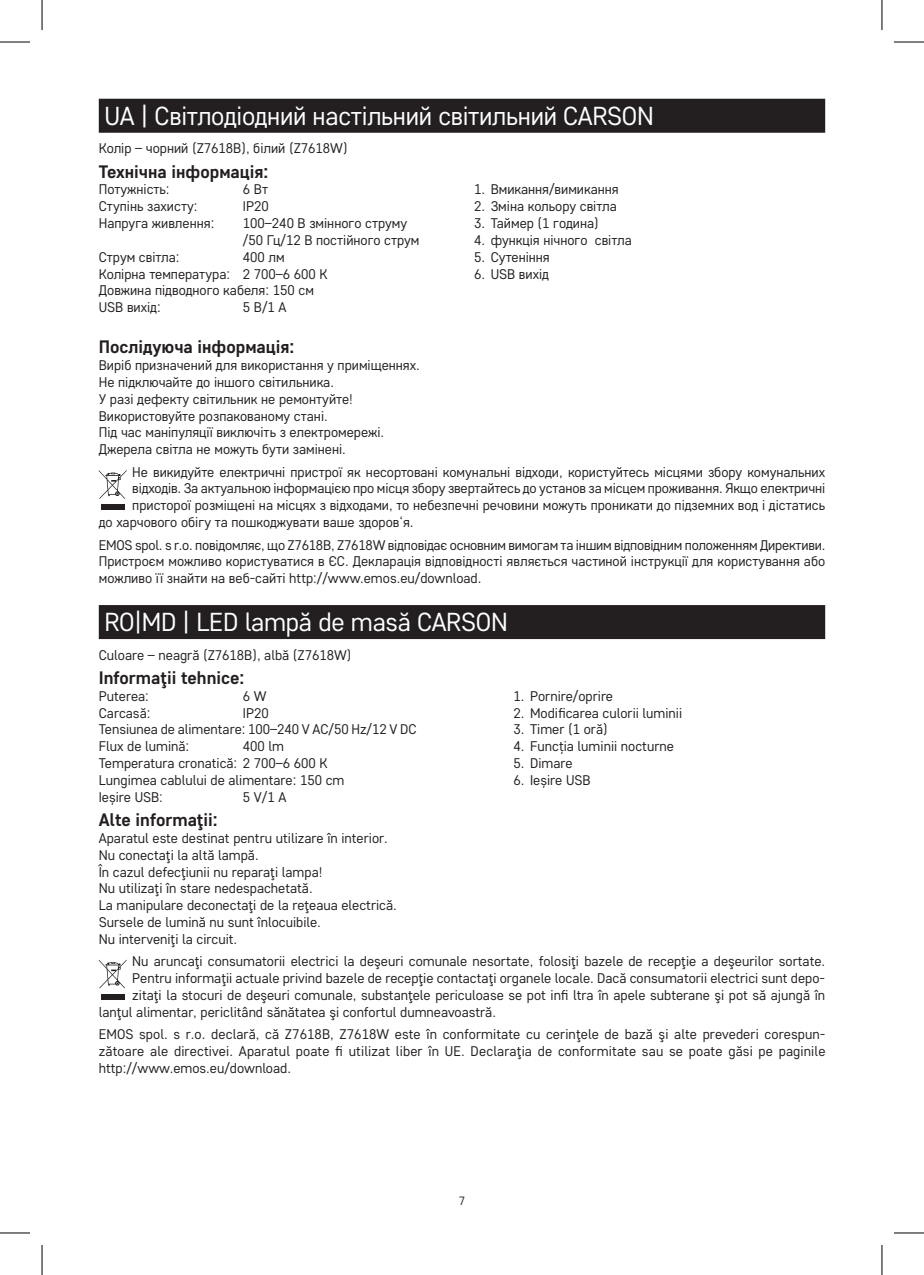
<style>
.page{position:relative;width:924px;height:1275px;background:#fff}
.page>*{position:absolute;margin:0;border:0;box-sizing:border-box;transform-origin:0 0}
.t1{font:26px "Core Sans D35";letter-spacing:-.01em;color:#fff}
.t2{font:700 18px "Core Sans D55";color:#231f20}
.t3{font:14px/16.8px "Core Sans D35";color:#231f20}
.t4{font:12px "Core Sans D35";color:#231f20}
</style>
<div class="page">
<div style="left:99px;top:99px;width:725px;height:34px;background:#231f20"></div>
<div style="left:99px;top:605px;width:725px;height:34px;background:#231f20"></div>
<svg style="left:99px;top:470px;width:27px;height:29px"></svg>
<div style="left:101px;top:504px;width:23px;height:6px;background:#231f20"></div>
<svg style="left:99px;top:960px;width:27px;height:28px"></svg>
<div style="left:101px;top:994px;width:23px;height:5px;background:#231f20"></div>
<hr style="left:0;top:42px;width:30px;height:1px;background:#000">
<hr style="left:893px;top:42px;width:30px;height:1px;background:#000">
<hr style="left:0;top:1232px;width:30px;height:1px;background:#000">
<hr style="left:893px;top:1232px;width:30px;height:1px;background:#000">
<hr style="left:42px;top:0;width:1px;height:30px;background:#000">
<hr style="left:42px;top:1245px;width:1px;height:30px;background:#000">
<hr style="left:881px;top:0;width:1px;height:30px;background:#000">
<hr style="left:881px;top:1245px;width:1px;height:30px;background:#000">
<h1 class="t1" style="left:104px;top:99px;width:550px">UA | Світлодіодний настільний світильний CARSON</h1>
<p class="t3" style="left:99px;top:139px;width:250px">Колір – чорний (Z7618B), білий (Z7618W)</p>
<p class="t2" style="left:99px;top:160px;width:171px">Технічна інформація:</p>
<p class="t3" style="left:99px;top:181px;width:72px">Потужність:</p>
<p class="t3" style="left:243px;top:181px;width:27px">6 Вт</p>
<p class="t3" style="left:99px;top:197px;width:100px">Ступінь захисту:</p>
<p class="t3" style="left:243px;top:197px;width:27px">IP20</p>
<p class="t3" style="left:99px;top:214px;width:117px">Напруга живлення:</p>
<p class="t3" style="left:243px;top:214px;width:178px">100–240 В змінного струму /50 Гц/12 B постійного струм</p>
<p class="t3" style="left:99px;top:248px;width:82px">Струм світла:</p>
<p class="t3" style="left:474px;top:181px;width:146px">1. Вмикання/вимикання</p>
<p class="t3" style="left:474px;top:197px;width:144px">2. Зміна кольору світла</p>
<p class="t3" style="left:474px;top:214px;width:126px">3. Таймер (1 година)</p>
<p class="t3" style="left:474px;top:231px;width:159px">4. функція нічного світла</p>
<p class="t3" style="left:474px;top:248px;width:77px">5. Сутеніння</p>
<p class="t3" style="left:474px;top:265px;width:76px">6. USB вихід</p>
<p class="t3" style="left:99px;top:248px;width:230px;text-indent:144px">400 лм<br>Колірна температура: 2 700–6 600 K<br>Довжина підводного кабеля: 150 см<br>USB вихід:</p>
<p class="t3" style="left:243px;top:298px;width:45px">5 B/1 A</p>
<p class="t2" style="left:99px;top:335px;width:197px">Послідуюча інформація:</p>
<p class="t3" style="left:99px;top:356px;width:322px">Виріб призначений для використання у приміщеннях.<br>Не підключайте до іншого світильника.<br>У разі дефекту світильник не ремонтуйте!<br>Використовуйте розпакованому стані.<br>Під час маніпуляції виключіть з електромережі.<br>Джерела світла не можуть бути замінені.</p>
<p class="t3" style="left:132px;top:463px;width:694px">Не викидуйте електричні пристрої як несортовані комунальні відходи, користуйтесь місцями збору комунальних</p>
<p class="t3" style="left:132px;top:480px;width:694px">відходів. За актуальною інформацією про місця збору звертайтесь до установ за місцем проживання. Якщо електричні</p>
<p class="t3" style="left:132px;top:496px;width:694px">присторої розміщені на місцях з відходами, то небезпечні речовини можуть проникати до підземних вод і дістатись</p>
<p class="t3" style="left:99px;top:513px;width:316px">до харчового обігу та пошкоджувати ваше здоров‘я.</p>
<p class="t3" style="left:99px;top:536px;width:727px;text-align:justify">EMOS spol. s r.o. повідомляє, що Z7618B, Z7618W відповідає основним вимогам та іншим відповідним положенням Директиви.<br>Пристроєм можливо користуватися в ЄС. Декларація відповідності являється частиной інструкції для користування або можливо її знайти на веб-сайті http://www.emos.eu/download.</p>
<h1 class="t1" style="left:104px;top:605px;width:404px">RO|MD | LED lampă de masă CARSON</h1>
<p class="t3" style="left:99px;top:646px;width:254px">Culoare – neagră (Z7618B), albă (Z7618W)</p>
<p class="t2" style="left:99px;top:666px;width:147px">Informaţii tehnice:</p>
<p class="t3" style="left:99px;top:687px;width:52px">Puterea:</p>
<p class="t3" style="left:243px;top:687px;width:25px">6 W</p>
<p class="t3" style="left:99px;top:704px;width:53px">Carcasă:</p>
<p class="t3" style="left:513px;top:687px;width:101px">1. Pornire/oprire</p>
<p class="t3" style="left:513px;top:704px;width:170px">2. Modificarea culorii luminii</p>
<p class="t3" style="left:513px;top:720px;width:96px">3. Timer (1 oră)</p>
<p class="t3" style="left:513px;top:737px;width:162px">4. Funcția luminii nocturne</p>
<p class="t3" style="left:513px;top:754px;width:61px">5. Dimare</p>
<p class="t3" style="left:513px;top:771px;width:79px">6. Ieșire USB</p>
<p class="t3" style="left:99px;top:704px;width:319px;text-indent:144px">IP20<br>Tensiunea de alimentare: 100–240 V AC/50 Hz/12 V DC<br>Flux de lumină:</p>
<p class="t3" style="left:99px;top:737px;width:247px;text-indent:144px">400 lm<br>Temperatura cronatică: 2 700–6 600 K<br>Lungimea cablului de alimentare: 150 cm<br>Ieșire USB:</p>
<p class="t3" style="left:243px;top:788px;width:45px">5 V/1 A</p>
<p class="t2" style="left:99px;top:808px;width:120px">Alte informaţii:</p>
<p class="t3" style="left:99px;top:829px;width:299px">Aparatul este destinat pentru utilizare în interior.<br>Nu conectaţi la altă lampă.<br>În cazul defecţiunii nu reparaţi lampa!<br>Nu utilizaţi în stare nedespachetată.<br>La manipulare deconectaţi de la reţeaua electrică.<br>Sursele de lumină nu sunt înlocuibile.<br>Nu interveniţi la circuit.</p>
<p class="t3" style="left:132px;top:952px;width:694px">Nu aruncaţi consumatorii electrici la deşeuri comunale nesortate, folosiţi bazele de recepţie a deşeurilor sortate.</p>
<p class="t3" style="left:132px;top:969px;width:694px">Pentru informaţii actuale privind bazele de recepţie contactaţi organele locale. Dacă consumatorii electrici sunt depo-</p>
<p class="t3" style="left:132px;top:986px;width:694px">zitaţi la stocuri de deşeuri comunale, substanţele periculoase se pot infi ltra în apele subterane şi pot să ajungă în</p>
<p class="t3" style="left:99px;top:1003px;width:398px">lanţul alimentar, periclitând sănătatea şi confortul dumneavoastră.</p>
<p class="t3" style="left:99px;top:1025px;width:728px;text-align:justify">EMOS spol. s r.o. declară, că Z7618B, Z7618W este în conformitate cu cerinţele de bază şi alte prevederi corespun&shy;zătoare ale directivei. Aparatul poate fi utilizat liber în UE. Declaraţia de conformitate sau se poate găsi pe paginile http://www.emos.eu/download.</p>
<p class="t4" style="left:458px;top:1192px;width:8px">7</p>
</div>
